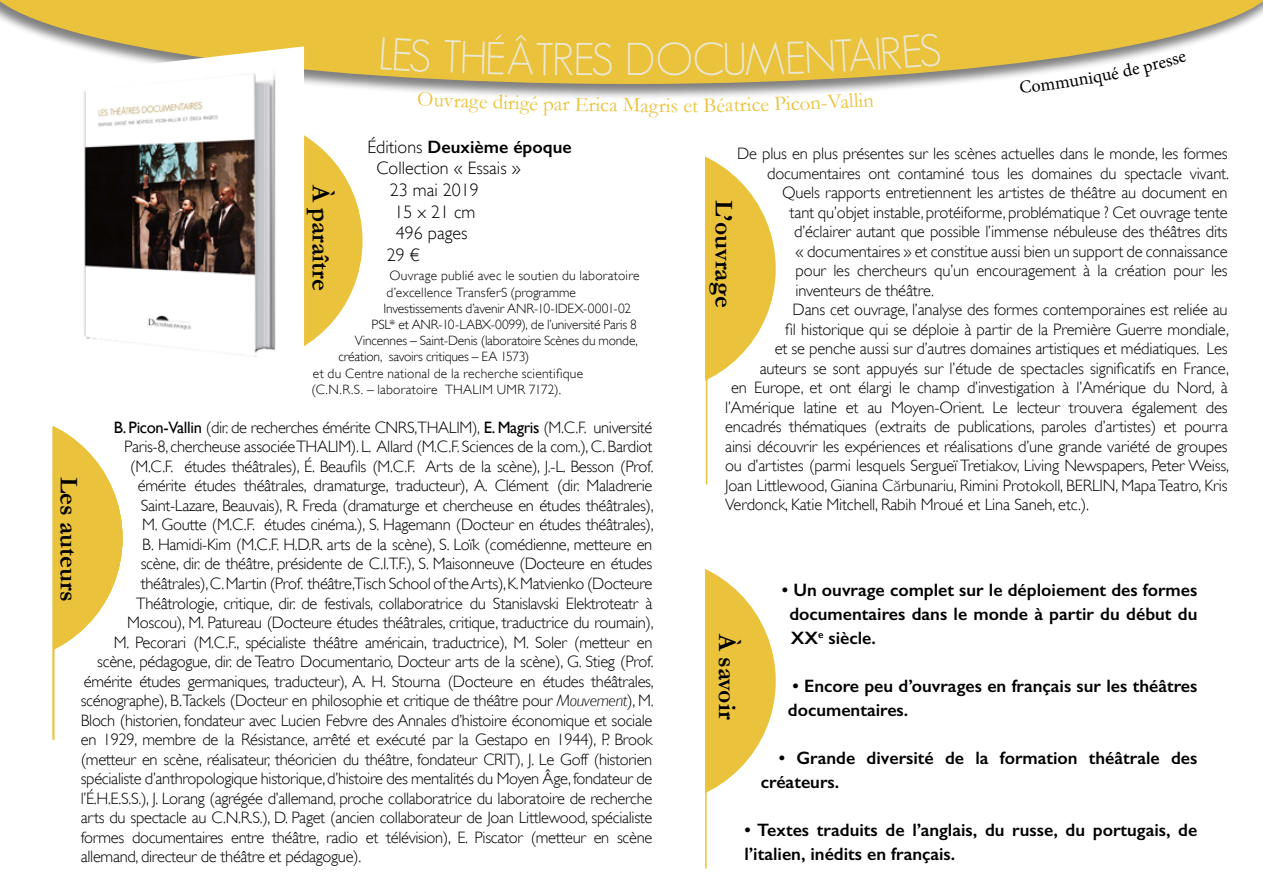
<style>
.page{position:relative;width:1263px;height:893px;background:#fff}
.page>*{position:absolute;margin:0;border:0;box-sizing:border-box;transform-origin:0 0}
.t1{font:300 45px "Geosans";color:#ebe8d1}
.t2{font:700 25.5px "Garamond";color:#000}
.t3{font:21px "Garamond";color:#ebc23c}
.t4{font:600 18px/24px "Gill Sans";color:#000}
.t5{font:300 18px "Gill Sans";color:#000}
.t6{font:300 16.5px "Gill Sans";letter-spacing:-.02em;color:#000}
.t7{font:300 13.5px "Gill Sans";color:#000}
.t8{font:300 13.5px "Gill Sans";letter-spacing:.02em;color:#000}
.s1{font-family:"DejaVu Sans";font-weight:200;font-size:13.5px}
.s2{font-weight:300}
.s3{font-weight:400}
.s4{font-style:italic}
</style>
<div class="page">
<div style="left:118px;top:118px;width:244px;height:246px;background:#ebc23c;border-radius:50%"></div>
<hr style="left:706px;top:360px;width:1px;height:124px;background:#ebc23c">
<hr style="left:53px;top:427px;width:1px;height:313px;background:#ebc23c">
<hr style="left:705px;top:570px;width:2px;height:298px;background:#ebc23c">
<svg style="left:53px;top:426px;width:70px;height:230px"></svg>
<svg style="left:706px;top:157px;width:70px;height:229px"></svg>
<svg style="left:706px;top:569px;width:70px;height:230px"></svg>
<div style="left:0;top:0;width:1263px;height:100px;background:#000;opacity:.5"></div>
<svg style="left:0;top:0;width:1263px;height:84px;fill:#ebc23c"></svg>
<svg style="left:52px;top:46px;width:252px;height:307px"></svg>
<img style="left:78px;top:68px;width:213px;height:296px">
<div style="left:381px;top:37px;width:49px;height:35px;background:#ebc23c"></div>
<svg style="left:444px;top:40px;width:41px;height:34px"></svg>
<div style="left:695px;top:33px;width:245px;height:42px;background:#ebc23c"></div>
<svg style="left:1019px;top:53px;width:168px;height:40px"></svg>
<h1 class="t1" style="left:485px;top:33px;width:90px;rotate:1deg">ÉÂTR</h1>
<h1 class="t1" style="left:574px;top:35px;width:121px">ES DO</h1>
<p class="t3" style="left:418px;top:84px;width:45px;rotate:3deg">Ouvr</p>
<p class="t3" style="left:461px;top:87px;width:79px;rotate:2deg">age dirigé</p>
<p class="t3" style="left:543px;top:89px;width:99px;rotate:1deg">par Erica M</p>
<p class="t3" style="left:640px;top:91px;width:60px">agris et</p>
<p class="t3" style="left:703px;top:91px;width:67px;rotate:-1deg">Béatrice</p>
<p class="t3" style="left:774px;top:90px;width:55px;rotate:-2deg">Picon-</p>
<p class="t3" style="left:827px;top:88px;width:48px;rotate:-3deg">Vallin</p>
<p class="t6" style="left:737px;top:144px;width:492px">De plus en plus présentes sur les scènes actuelles dans le monde, les formes</p>
<p class="t6" style="left:767px;top:164px;width:463px">documentaires ont contaminé tous les domaines du spectacle vivant.</p>
<p class="t6" style="left:782px;top:183px;width:447px">Quels rapports entretiennent les artistes de théâtre au document en</p>
<p class="t6" style="left:790px;top:203px;width:440px">tant qu’objet instable, protéiforme, problématique ? Cet ouvrage tente</p>
<p class="t6" style="left:794px;top:222px;width:435px">d’éclairer autant que possible l’immense nébuleuse des théâtres dits</p>
<p class="t6" style="left:796px;top:242px;width:434px">« documentaires » et constitue aussi bien un support de connaissance</p>
<p class="t6" style="left:796px;top:261px;width:433px">pour les chercheurs qu’un encouragement à la création pour les</p>
<p class="t6" style="left:796px;top:281px;width:140px">inventeurs de théâtre.</p>
<p class="t6" style="left:793px;top:300px;width:437px">Dans cet ouvrage, l’analyse des formes contemporaines est reliée au</p>
<p class="t6" style="left:785px;top:320px;width:445px">fil historique qui se déploie à partir de la Première Guerre mondiale,</p>
<p class="t6" style="left:775px;top:339px;width:455px">et se penche aussi sur d’autres domaines artistiques et médiatiques. Les</p>
<p class="t6" style="left:760px;top:359px;width:471px">auteurs se sont appuyés sur l’étude de spectacles significatifs en France,</p>
<p class="t6" style="left:731px;top:378px;width:498px">en Europe, et ont élargi le champ d’investigation à l’Amérique du Nord, à</p>
<p class="t6" style="left:725px;top:398px;width:504px">l’Amérique latine et au Moyen-Orient. Le lecteur trouvera également des</p>
<p class="t6" style="left:725px;top:417px;width:504px">encadrés thématiques (extraits de publications, paroles d’artistes) et pourra</p>
<p class="t6" style="left:725px;top:437px;width:504px">ainsi découvrir les expériences et réalisations d’une grande variété de groupes</p>
<p class="t6" style="left:725px;top:456px;width:505px">ou d’artistes (parmi lesquels Sergueï Tretiakov, Living Newspapers, Peter Weiss,</p>
<p class="t6" style="left:725px;top:476px;width:504px">Joan Littlewood, Gianina C<span class="s1">ă</span>rbunariu, Rimini Protokoll, BERLIN, Mapa Teatro, Kris</p>
<p class="t6" style="left:725px;top:495px;width:365px">Verdonck, Katie Mitchell, Rabih Mroué et Lina Saneh, etc.).</p>
<p class="t4" style="left:367px;top:134px;width:206px"><span class="s2">Éditions</span> Deuxième époque</p>
<p class="t5" style="left:376px;top:158px;width:146px">Collection « Essais »</p>
<p class="t5" style="left:390px;top:180px;width:90px">23 mai 2019</p>
<p class="t5" style="left:394px;top:201px;width:83px">15 x 21 cm</p>
<p class="t5" style="left:396px;top:223px;width:73px">496 pages</p>
<p class="t5" style="left:387px;top:244px;width:35px">29 €</p>
<h2 class="t2" style="left:338px;top:185px;width:108px;rotate:90deg">À paraître</h2>
<h2 class="t2" style="left:741px;top:200px;width:110px;rotate:90deg">L’ouvrage</h2>
<p class="t7" style="left:389px;top:268px;width:252px">Ouvrage publié avec le soutien du laboratoire</p>
<p class="t7" style="left:386px;top:284px;width:191px">d’excellence TransferS (programme</p>
<p class="t7" style="left:383px;top:300px;width:249px">Investissements d’avenir ANR-10-IDEX-0001-02</p>
<p class="t7" style="left:371px;top:317px;width:267px">PSL* et ANR-10-LABX-0099), de l’université Paris 8</p>
<p class="t7" style="left:355px;top:333px;width:284px">Vincennes – Saint-Denis (laboratoire Scènes du monde,</p>
<p class="t7" style="left:338px;top:349px;width:192px">création, savoirs critiques – EA 1573)</p>
<p class="t7" style="left:313px;top:365px;width:272px">et du Centre national de la recherche scientifique</p>
<p class="t8" style="left:311px;top:381px;width:251px">(C.N.R.S. – -laboratoire - THALIM UMR 7172).</p>
<p class="t6" style="left:114px;top:418px;width:540px"><span class="s3">B. Picon-Vallin</span> (dir. de recherches émérite CNRS,THALIM), <span class="s3">E. Magris</span> (M.C.F. université</p>
<p class="t6" style="left:124px;top:437px;width:530px">Paris-8, chercheuse associée THALIM). L. Allard (M.C.F. Sciences de la com.), C.Bardiot</p>
<p class="t6" style="left:130px;top:457px;width:525px">(M.C.F. études théâtrales), É. Beaufils (M.C.F. Arts de la scène), J.-L. Besson (Prof.</p>
<p class="t6" style="left:138px;top:476px;width:516px">émérite études théâtrales, dramaturge, traducteur), A. Clément (dir. Maladrerie</p>
<p class="t6" style="left:141px;top:496px;width:514px">Saint-Lazare, Beauvais), R. Freda (dramaturge et chercheuse en études théâtrales),</p>
<p class="t6" style="left:142px;top:515px;width:513px">M. Goutte (M.C.F. études cinéma.), S. Hagemann (Docteur en études théâtrales),</p>
<p class="t6" style="left:142px;top:535px;width:512px">B. Hamidi-Kim (M.C.F. H.D.R. arts de la scène), S. Loïk (comédienne, metteure en</p>
<p class="t6" style="left:141px;top:554px;width:513px">scène, dir. de théâtre, présidente de C.I.T.F.), S. Maisonneuve (Docteure en études</p>
<p class="t6" style="left:141px;top:574px;width:513px">théâtrales), C. Martin (Prof. théâtre,Tisch School of the Arts), K. Matvienko (Docteure</p>
<p class="t6" style="left:136px;top:594px;width:518px">Théâtrologie, critique, dir. de festivals, collaboratrice du Stanislavski Elektroteatr à</p>
<p class="t6" style="left:127px;top:613px;width:528px">Moscou), M. Patureau (Docteure études théâtrales, critique, traductrice du roumain),</p>
<p class="t6" style="left:114px;top:633px;width:540px">M. Pecorari (M.C.F., spécialiste théâtre américain, traductrice), M. Soler (metteur en</p>
<p class="t6" style="left:97px;top:652px;width:558px">scène, pédagogue, dir. de Teatro Documentario, Docteur arts de la scène), G. Stieg (Prof.</p>
<p class="t6" style="left:84px;top:672px;width:571px">émérite études germaniques, traducteur), A. H. Stourna (Docteure en études théâtrales,</p>
<p class="t6" style="left:81px;top:691px;width:574px">scénographe), B.Tackels (Docteur en philosophie et critique de théâtre pour <span class="s4">Mouvement</span>), M.</p>
<p class="t6" style="left:81px;top:711px;width:573px">Bloch (historien, fondateur avec Lucien Febvre des Annales d’histoire économique et sociale</p>
<p class="t6" style="left:81px;top:730px;width:573px">en 1929, membre de la Résistance, arrêté et exécuté par la Gestapo en 1944), P. Brook</p>
<p class="t6" style="left:81px;top:750px;width:573px">(metteur en scène, réalisateur, théoricien du théâtre, fondateur CRIT), J. Le Goff (historien</p>
<p class="t6" style="left:81px;top:769px;width:573px">spécialiste d’anthropologique historique, d’histoire des mentalités du Moyen Âge, fondateur de</p>
<p class="t6" style="left:81px;top:789px;width:573px">l’É.H.E.S.S.), J. Lorang (agrégée d’allemand, proche collaboratrice du laboratoire de recherche</p>
<p class="t6" style="left:81px;top:808px;width:573px">arts du spectacle au C.N.R.S.), D. Paget (ancien collaborateur de Joan Littlewood, spécialiste</p>
<p class="t6" style="left:81px;top:828px;width:573px">formes documentaires entre théâtre, radio et télévision), E. Piscator (metteur en scène</p>
<p class="t6" style="left:81px;top:847px;width:282px">allemand, directeur de théâtre et pédagogue).</p>
<h2 class="t2" style="left:86px;top:477px;width:127px;rotate:90deg">Les auteurs</h2>
<p class="t4" style="left:789px;top:578px;width:410px;text-align:justify;text-indent:-8px">• Un ouvrage complet sur le déploiement des formes documentaires dans le monde à partir du début du XX<sup>e</sup> siècle.</p>
<p class="t4" style="left:788px;top:674px;width:411px">• Encore peu d’ouvrages en français sur les théâtres documentaires.</p>
<p class="t4" style="left:761px;top:746px;width:438px;text-indent:18px">• Grande diversité de la formation théâtrale des créateurs.</p>
<p class="t4" style="left:744px;top:818px;width:455px">• Textes traduits de l’anglais, du russe, du portugais, de l’italien, inédits en français.</p>
<h2 class="t2" style="left:744px;top:634px;width:87px;rotate:90deg">À savoir</h2>
</div>
